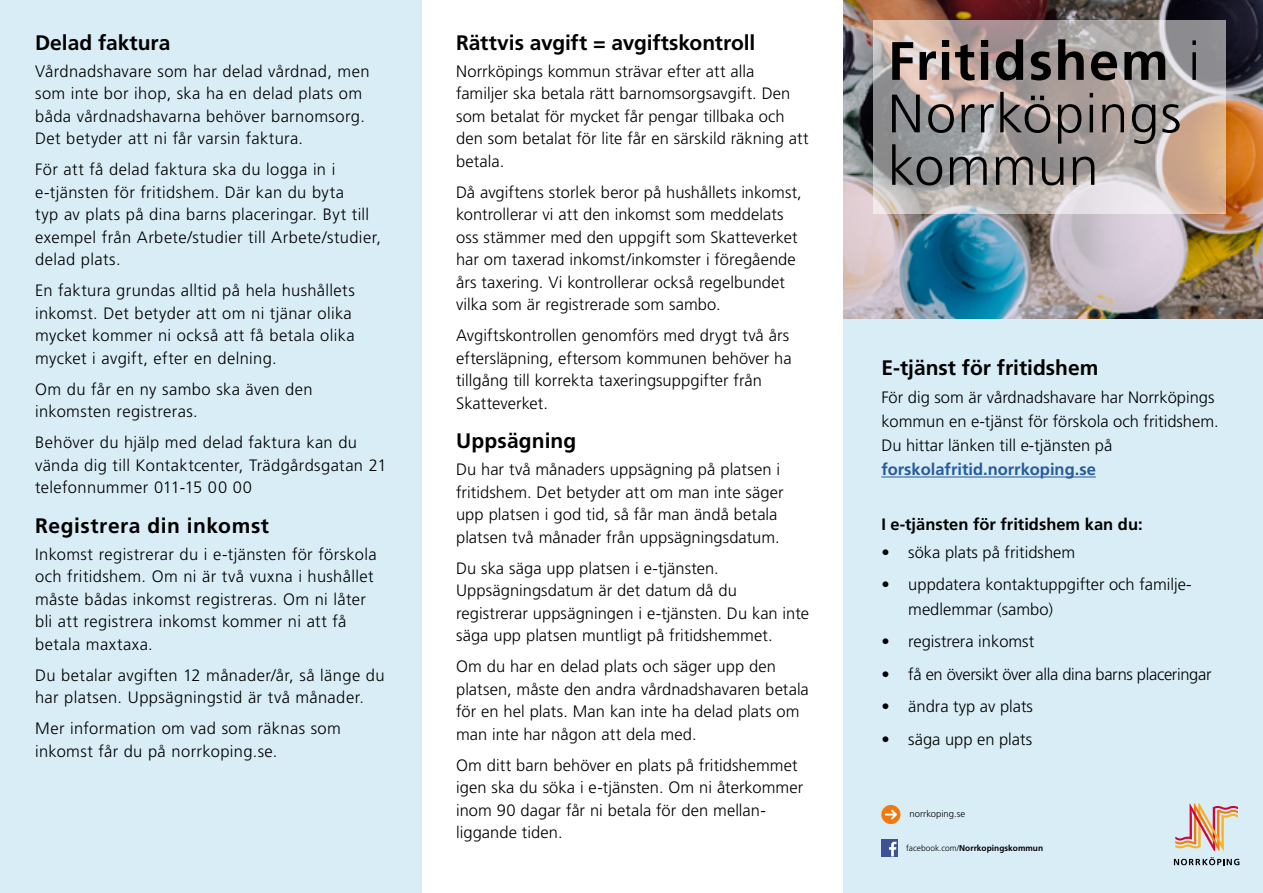
<style>
.page{position:relative;width:1263px;height:893px;background:#fff}
.page>*{position:absolute;margin:0;border:0;box-sizing:border-box;transform-origin:0 0}
.t1{font:300 54px/52.5px "Frutiger LT Std";letter-spacing:.02em;color:#000}
.t2{font:700 21px "Frutiger LT Std";color:#000}
.t3{font:700 21px "Frutiger LT Std";letter-spacing:.025em;color:#000}
.t4{font:300 16.5px/22.5px "Frutiger LT Std";letter-spacing:.005em;color:#000}
.t5{font:300 16.5px/22.5px "Frutiger LT Std";letter-spacing:.025em;color:#000}
.t6{font:300 16.5px "Frutiger LT Std";letter-spacing:-.02em;color:#000}
.t7{font:700 16.5px "Frutiger LT Std";color:#000}
.t8{font:700 16.5px "Frutiger LT Std";color:#275b9b}
.t9{font:300 9.45px "Frutiger";color:#000}
.t10{font:700 8.4px "Frutiger";letter-spacing:.005em;color:#000}
.s1{font-weight:700}
.s2{font-weight:300}
</style>
<div class="page">
<div style="left:843px;top:319px;width:420px;height:574px;background:#d9edf6"></div>
<div style="left:0;top:0;width:422px;height:893px;background:#d9edf6"></div>
<img style="left:843px;top:0;width:420px;height:319px">
<hr style="left:881px;top:477px;width:215px;height:1px;background:#275b9b">
<svg style="left:1174px;top:857px;width:65px;height:8px"></svg>
<svg style="left:1175px;top:803px;width:63px;height:48px"></svg>
<div style="left:881px;top:805px;width:19px;height:19px;background:#ef7b10;border-radius:50%"></div>
<svg style="left:885px;top:810px;width:12px;height:9px"></svg>
<div style="left:881px;top:839px;width:17px;height:18px;background:#3d5193"></div>
<svg style="left:889px;top:842px;width:7px;height:14px"></svg>
<svg style="left:873px;top:21px;width:352px;height:193px"></svg>
<p class="t2" style="left:35px;top:30px;width:137px">Delad faktura</p>
<p class="t4" style="left:35px;top:60px;width:336px">Vårdnadshavare som har delad vårdnad, men som inte bor ihop, ska ha en delad plats om båda vårdnadshavarna behöver barnomsorg.<br>Det betyder att ni får varsin faktura.</p>
<p class="t5" style="left:35px;top:158px;width:347px">För att få delad faktura ska du logga in i e-tjänsten för fritidshem. Där kan du byta<br>typ av plats på dina barns placeringar. Byt till exempel från Arbete/studier till Arbete/studier, delad plats.</p>
<p class="t4" style="left:35px;top:279px;width:321px">En faktura grundas alltid på hela hushållets inkomst. Det betyder att om ni tjänar olika mycket kommer ni också att få betala olika mycket i avgift, efter en delning.</p>
<p class="t4" style="left:35px;top:378px;width:279px">Om du får en ny sambo ska även den inkomsten registreras.</p>
<p class="t4" style="left:35px;top:431px;width:353px">Behöver du hjälp med delad faktura kan du vända dig till Kontaktcenter, Trädgårdsgatan 21 telefonnummer 011-15 00 00</p>
<p class="t3" style="left:35px;top:513px;width:235px">Registrera din inkomst</p>
<p class="t4" style="left:35px;top:543px;width:343px">Inkomst registrerar du i e-tjänsten för förskola och fritidshem. Om ni är två vuxna i hushållet måste bådas inkomst registreras. Om ni låter bli att registrera inkomst kommer ni att få betala maxtaxa.</p>
<p class="t5" style="left:35px;top:664px;width:351px">Du betalar avgiften 12 månader/år, så länge du har platsen. Uppsägningstid är två månader.</p>
<p class="t5" style="left:35px;top:717px;width:307px">Mer information om vad som räknas som inkomst får du på norrkoping.se.</p>
<p class="t2" style="left:456px;top:30px;width:301px">Rättvis avgift = avgiftskontroll</p>
<p class="t4" style="left:456px;top:60px;width:354px">Norrköpings kommun strävar efter att alla familjer ska betala rätt barnomsorgsavgift. Den som betalat för mycket får pengar tillbaka och den som betalat för lite får en särskild räkning att betala.</p>
<p class="t4" style="left:456px;top:181px;width:347px">Då avgiftens storlek beror på hushållets inkomst, kontrollerar vi att den inkomst som meddelats oss stämmer med den uppgift som Skatteverket har om taxerad inkomst/inkomster i föregående års taxering. Vi kontrollerar också regelbundet vilka som är registrerade som sambo.</p>
<p class="t4" style="left:456px;top:324px;width:337px">Avgiftskontrollen genomförs med drygt två års eftersläpning, eftersom kommunen behöver ha tillgång till korrekta taxeringsuppgifter från Skatteverket.</p>
<p class="t2" style="left:456px;top:429px;width:122px">Uppsägning</p>
<p class="t4" style="left:456px;top:458px;width:329px">Du har två månaders uppsägning på platsen i fritidshem. Det betyder att om man inte säger upp platsen i god tid, så får man ändå betala platsen två månader från uppsägningsdatum.</p>
<p class="t4" style="left:456px;top:557px;width:354px">Du ska säga upp platsen i e-tjänsten.<br>Uppsägningsdatum är det datum då du registrerar uppsägningen i e-tjänsten. Du kan inte säga upp platsen muntligt på fritidshemmet.</p>
<p class="t4" style="left:456px;top:655px;width:354px">Om du har en delad plats och säger upp den platsen, måste den andra vårdnadshavaren betala för en hel plats. Man kan inte ha delad plats om man inte har någon att dela med.</p>
<p class="t4" style="left:456px;top:754px;width:349px">Om ditt barn behöver en plats på fritidshemmet igen ska du söka i e-tjänsten. Om ni återkommer inom 90 dagar får ni betala för den mellan&shy;liggande tiden.</p>
<h1 class="t1" style="left:888px;top:36px;width:314px"><span class="s1">Fritidshem</span> i<br>Norrköpings kommun</h1>
<p class="t2" style="left:881px;top:355px;width:219px">E-tjänst för fritidshem</p>
<p class="t4" style="left:881px;top:386px;width:339px;line-height:24px">För dig som är vårdnadshavare har Norrköpings kommun en e-tjänst för förskola och fritidshem.<br>Du hittar länken till e-tjänsten på</p>
<p class="t8" style="left:881px;top:460px;width:216px">forskolafritid.norrkoping.se</p>
<p class="t7" style="left:881px;top:514px;width:263px">I e-tjänsten för fritidshem kan du:</p>
<p class="t4" style="left:881px;top:541px;width:195px">• söka plats på fritidshem</p>
<p class="t4" style="left:908px;top:573px;width:285px;line-height:24px;text-indent:-27px">• uppdatera kontaktuppgifter och familje&shy;medlemmar (sambo)</p>
<p class="t4" style="left:881px;top:630px;width:154px">• registrera inkomst</p>
<p class="t6" style="left:881px;top:664px;width:332px">• få en översikt över alla dina barns placeringar</p>
<p class="t4" style="left:881px;top:695px;width:153px">• ändra typ av plats</p>
<p class="t4" style="left:881px;top:728px;width:152px">• säga upp en plats</p>
<p class="t9" style="left:909px;top:809px;width:57px">norrkoping.se</p>
<p class="t10" style="left:906px;top:843px;width:139px"><span class="s2">facebook.com/</span>Norrkopingskommun</p>
</div>
